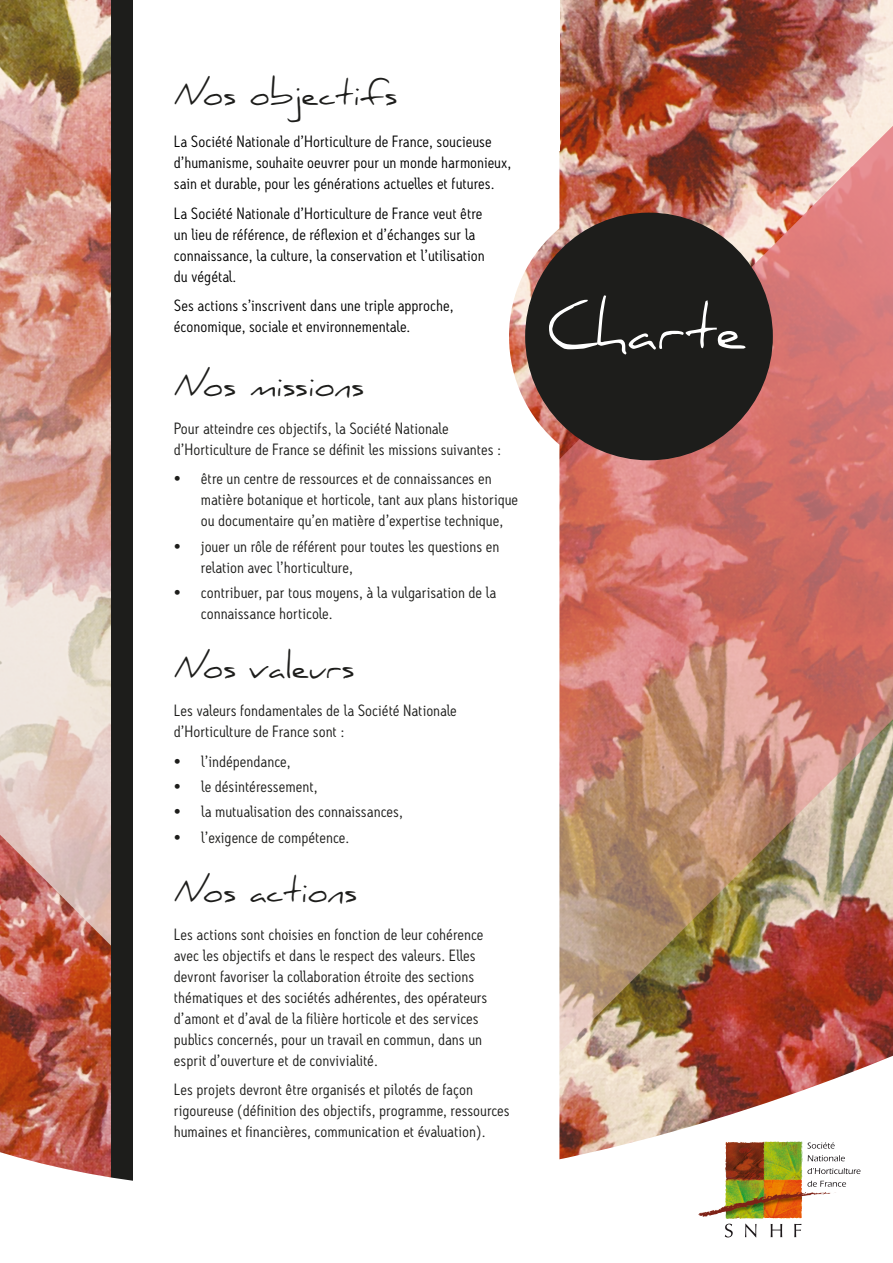
<style>
.page{position:relative;width:893px;height:1263px;background:#fff}
.page>*{position:absolute;margin:0;border:0;box-sizing:border-box;transform-origin:0 0}
.titre_partie{font:58.5px "Daniel";color:#fff}
.titre_partie-2{font:33px "Daniel";color:#1d1d1b}
.texte_courant{font:15.75px/21px "Antitled";color:#1d1d1b}
.texte_courant-2{font:15.75px/21px "Antitled";color:#000}
</style>
<div class="page">
<img style="left:0;top:0;width:93px;height:929px">
<img style="left:93px;top:0;width:800px;height:929px">
<div style="left:525px;top:213px;width:248px;height:247px;background:#1d1d1b;border-radius:50%"></div>
<svg style="left:133px;top:150px;width:426px;height:779px"></svg>
<div style="left:133px;top:0;width:426px;height:150px;background:#fff"></div>
<div style="left:112px;top:0;width:21px;height:1225px;background:#1d1d1b"></div>
<img style="left:0;top:929px;width:893px;height:309px">
<img style="left:723px;top:1141px;width:65px;height:66px">
<svg style="left:807px;top:1142px;width:28px;height:6px"></svg>
<svg style="left:808px;top:1155px;width:37px;height:6px"></svg>
<svg style="left:807px;top:1168px;width:53px;height:6px"></svg>
<svg style="left:807px;top:1181px;width:39px;height:6px"></svg>
<svg style="left:725px;top:1223px;width:8px;height:14px"></svg>
<svg style="left:745px;top:1223px;width:11px;height:14px"></svg>
<svg style="left:771px;top:1224px;width:11px;height:13px"></svg>
<svg style="left:794px;top:1224px;width:7px;height:13px"></svg>
<p class="titre_partie-2" style="left:174px;top:74px;width:225px">Nos objectifs</p>
<p class="texte_courant-2" style="left:174px;top:131px;width:339px">La Société Nationale d’Horticulture de France, soucieuse d’humanisme, souhaite oeuvrer pour un monde harmonieux, sain et durable, pour les générations actuelles et futures.</p>
<p class="texte_courant-2" style="left:174px;top:203px;width:312px">La Société Nationale d’Horticulture de France veut être un lieu de référence, de réflexion et d’échanges sur la connaissance, la culture, la conservation et l’utilisation du végétal.</p>
<p class="texte_courant-2" style="left:174px;top:295px;width:281px">Ses actions s’inscrivent dans une triple approche, économique, sociale et environnementale.</p>
<p class="titre_partie-2" style="left:174px;top:365px;width:192px">Nos missions</p>
<p class="texte_courant" style="left:174px;top:418px;width:329px">Pour atteindre ces objectifs, la Société Nationale d’Horticulture de France se définit les missions suivantes :</p>
<p class="texte_courant" style="left:201px;top:468px;width:319px;text-indent:-27px">• être un centre de ressources et de connaissances en matière botanique et horticole, tant aux plans historique ou documentaire qu’en matière d’expertise technique,</p>
<p class="texte_courant" style="left:201px;top:535px;width:300px;text-indent:-27px">• jouer un rôle de référent pour toutes les questions en relation avec l’horticulture,</p>
<p class="texte_courant" style="left:201px;top:582px;width:297px;text-indent:-27px">• contribuer, par tous moyens, à la vulgarisation de la connaissance horticole.</p>
<p class="titre_partie-2" style="left:174px;top:647px;width:182px">Nos valeurs</p>
<p class="texte_courant" style="left:174px;top:700px;width:285px">Les valeurs fondamentales de la Société Nationale d’Horticulture de France sont :</p>
<p class="texte_courant" style="left:174px;top:750px;width:118px">• l’indépendance,</p>
<p class="texte_courant" style="left:174px;top:776px;width:145px">• le désintéressement,</p>
<p class="texte_courant" style="left:174px;top:801px;width:231px">• la mutualisation des connaissances,</p>
<p class="texte_courant" style="left:174px;top:826px;width:177px">• l’exigence de compétence.</p>
<p class="titre_partie-2" style="left:174px;top:871px;width:185px">Nos actions</p>
<p class="texte_courant" style="left:174px;top:923px;width:315px">Les actions sont choisies en fonction de leur cohérence avec les objectifs et dans le respect des valeurs. Elles devront favoriser la collaboration étroite des sections thématiques et des sociétés adhérentes, des opérateurs d’amont et d’aval de la filière horticole et des services publics concernés, pour un travail en commun, dans un esprit d’ouverture et de convivialité.</p>
<p class="texte_courant" style="left:174px;top:1079px;width:337px">Les projets devront être organisés et pilotés de façon rigoureuse (définition des objectifs, programme, ressources humaines et financières, communication et évaluation).</p>
<p class="titre_partie" style="left:547px;top:294px;width:201px">Charte</p>
</div>
